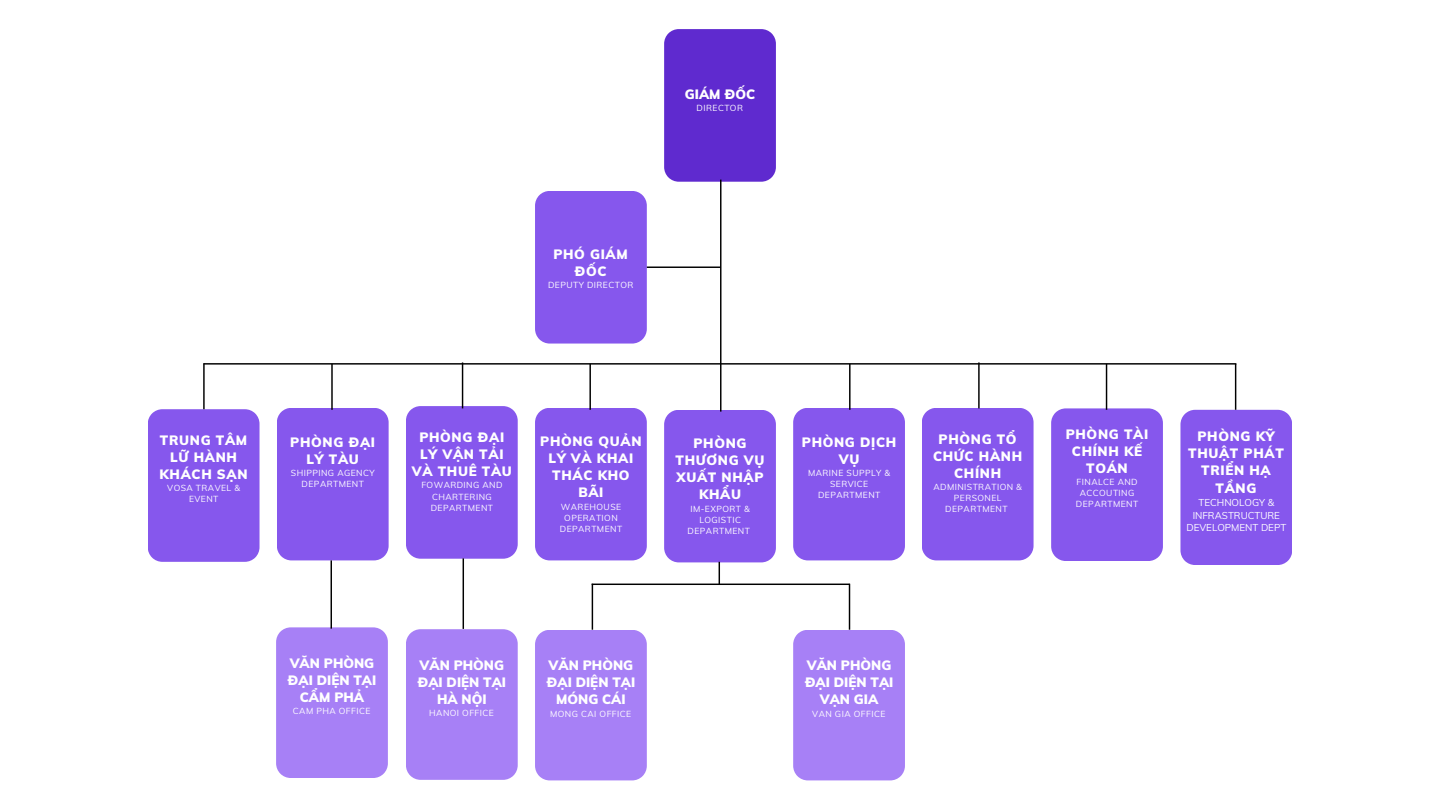
<style>
.page{position:relative;width:1440px;height:810px;background:#fff}
.page>*{position:absolute;margin:0;border:0;box-sizing:border-box;transform-origin:0 0}
.t1{font:900 13.3px/17px "Muli";letter-spacing:.05em;color:#fff;text-align:center}
.t2{font:900 13.3px/17px "Muli";color:#fff;text-align:center}
.t3{font:9.8px/12.6px "Muli";color:#fff;text-align:center}
.t4{font:8.6px/11.1px "Muli";letter-spacing:.05em;color:#fff;text-align:center}
</style>
<div class="page">
<div style="left:535px;top:191px;width:112px;height:152px;background:#8657ed"></div>
<div style="left:664px;top:29px;width:112px;height:153px;background:#5f2acf"></div>
<div style="left:1180px;top:410px;width:112px;height:155px;background:#8657ed"></div>
<div style="left:1051px;top:408px;width:112px;height:153px;background:#8657ed"></div>
<div style="left:148px;top:409px;width:112px;height:153px;background:#8657ed"></div>
<div style="left:793px;top:408px;width:112px;height:152px;background:#8657ed"></div>
<div style="left:535px;top:408px;width:112px;height:152px;background:#8657ed"></div>
<div style="left:406px;top:406px;width:112px;height:153px;background:#8657ed"></div>
<div style="left:277px;top:408px;width:112px;height:152px;background:#8657ed"></div>
<div style="left:922px;top:408px;width:112px;height:152px;background:#8657ed"></div>
<div style="left:406px;top:629px;width:112px;height:151px;background:#a780f6"></div>
<div style="left:535px;top:630px;width:112px;height:150px;background:#a780f6"></div>
<div style="left:793px;top:630px;width:112px;height:150px;background:#a780f6"></div>
<hr style="left:720px;top:180px;width:1px;height:232px;background:#000">
<hr style="left:647px;top:267px;width:74px;height:1px;background:#000">
<hr style="left:204px;top:363px;width:1032px;height:2px;background:#000">
<hr style="left:331px;top:364px;width:2px;height:46px;background:#000">
<hr style="left:462px;top:362px;width:1px;height:46px;background:#000">
<hr style="left:589px;top:364px;width:2px;height:46px;background:#000">
<hr style="left:849px;top:364px;width:2px;height:46px;background:#000">
<hr style="left:978px;top:362px;width:2px;height:46px;background:#000">
<hr style="left:1106px;top:364px;width:1px;height:46px;background:#000">
<hr style="left:1235px;top:364px;width:1px;height:46px;background:#000">
<hr style="left:463px;top:558px;width:1px;height:71px;background:#000">
<hr style="left:592px;top:584px;width:258px;height:1px;background:#000">
<hr style="left:592px;top:584px;width:1px;height:46px;background:#000">
<hr style="left:849px;top:584px;width:1px;height:46px;background:#000">
<svg style="left:664px;top:410px;width:112px;height:174px;background:#956dee"></svg>
<div style="left:276px;top:627px;width:112px;height:151px;background:#a780f6"></div>
<hr style="left:331px;top:560px;width:1px;height:69px;background:#000">
<hr style="left:203px;top:363px;width:2px;height:46px;background:#000">
<h3 class="t1" style="left:685px;top:85px;width:72px">GIÁM ĐỐC</h3>
<h3 class="t4" style="left:697px;top:102px;width:48px">DIRECTOR</h3>
<h3 class="t1" style="left:553px;top:245px;width:76px">PHÓ GIÁM<br>ĐỐC</h3>
<h3 class="t4" style="left:548px;top:279px;width:87px">DEPUTY DIRECTOR</h3>
<h1 class="t1" style="left:160px;top:431px;width:90px">TRUNG TÂM<br>LỮ HÀNH<br>KHÁCH SẠN</h1>
<h1 class="t4" style="left:167px;top:482px;width:74px">VOSA TRAVEL &amp;<br>EVENT</h1>
<h3 class="t1" style="left:290px;top:433px;width:86px">PHÒNG ĐẠI<br>LÝ TÀU</h3>
<h3 class="t4" style="left:291px;top:467px;width:85px">SHIPPING AGENCY<br>DEPARTMENT</h3>
<h3 class="t1" style="left:412px;top:429px;width:102px">PHÒNG ĐẠI<br>LÝ VẬN TẢI<br>VÀ THUÊ TÀU</h3>
<h3 class="t4" style="left:421px;top:480px;width:83px">FOWARDING AND<br>CHARTERING<br>DEPARTMENT</h3>
<p class="t1" style="left:540px;top:433px;width:103px">PHÒNG QUẢN<br>LÝ VÀ KHAI<br>THÁC KHO<br>BÃI</p>
<p class="t4" style="left:560px;top:501px;width:64px">WAREHOUSE<br>OPERATION<br>DEPARTMENT</p>
<h3 class="t1" style="left:676px;top:435px;width:90px">PHÒNG<br>THƯƠNG VỤ<br>XUẤT NHẬP<br>KHẨU</h3>
<h3 class="t4" style="left:688px;top:503px;width:64px">IM-EXPORT &amp;<br>LOGISTIC<br>DEPARTMENT</h3>
<h3 class="t1" style="left:802px;top:433px;width:96px">PHÒNG DỊCH<br>VỤ</h3>
<h3 class="t4" style="left:808px;top:467px;width:84px">MARINE SUPPLY &amp;<br>SERVICE<br>DEPARTMENT</h3>
<h3 class="t1" style="left:933px;top:430px;width:91px">PHÒNG TỔ<br>CHỨC HÀNH<br>CHÍNH</h3>
<h3 class="t4" style="left:933px;top:481px;width:90px">ADMINISTRATION &amp;<br>PERSONEL<br>DEPARTMENT</h3>
<h3 class="t1" style="left:1066px;top:425px;width:84px">PHÒNG TÀI<br>CHÍNH KẾ<br>TOÁN</h3>
<h3 class="t4" style="left:1076px;top:476px;width:64px">FINALCE AND<br>ACCOUTING<br>DEPARTMENT</h3>
<h2 class="t1" style="left:1188px;top:428px;width:97px">PHÒNG KỸ<br>THUẬT PHÁT<br>TRIỂN HẠ<br>TẦNG</h2>
<h2 class="t3" style="left:1186px;top:496px;width:101px">TECHNOLOGY &amp;<br>INFRASTRUCTURE<br>DEVELOPMENT DEPT</h2>
<h1 class="t2" style="left:288px;top:655px;width:90px">VĂN PHÒNG<br>ĐẠI DIỆN TẠI<br>CẨM PHẢ</h1>
<h1 class="t4" style="left:293px;top:706px;width:79px">CAM PHA OFFICE</h1>
<h1 class="t2" style="left:417px;top:656px;width:90px">VĂN PHÒNG<br>ĐẠI DIỆN TẠI<br>HÀ NỘI</h1>
<h1 class="t4" style="left:429px;top:707px;width:66px">HANOI OFFICE</h1>
<h1 class="t2" style="left:547px;top:657px;width:90px">VĂN PHÒNG<br>ĐẠI DIỆN TẠI<br>MÓNG CÁI</h1>
<h1 class="t4" style="left:550px;top:708px;width:83px">MONG CAI OFFICE</h1>
<h1 class="t2" style="left:805px;top:657px;width:90px">VĂN PHÒNG<br>ĐẠI DIỆN TẠI<br>VẠN GIA</h1>
<h1 class="t4" style="left:812px;top:708px;width:75px">VAN GIA OFFICE</h1>
</div>
